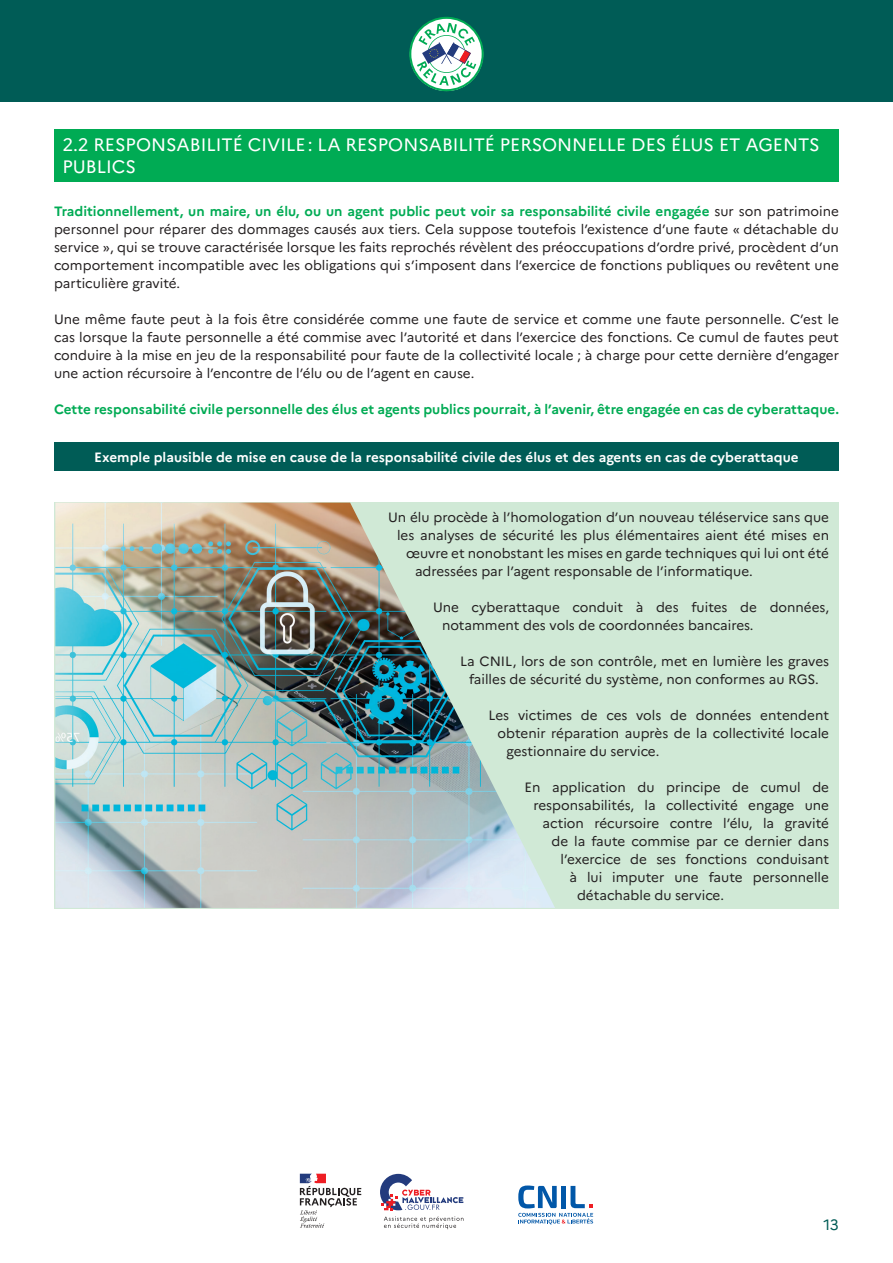
<style>
.page{position:relative;width:893px;height:1263px;background:#fff}
.page>*{position:absolute;margin:0;border:0;box-sizing:border-box;transform-origin:0 0}
.t1{font:18px/21.6px "Marianne";color:#fff}
.t2{font:15px "Marianne";color:#005c56}
.t3{font:13.5px/18px "Marianne";color:#231f20;text-align:justify}
.t4{font:700 13.5px "Marianne";color:#00ab54}
.t5{font:700 13.5px "Marianne";color:#fff}
.s1{font-weight:700;color:#00ab54}
</style>
<div class="page">
<div style="left:0;top:0;width:893px;height:102px;background:#005c56"></div>
<svg style="left:409px;top:17px;width:75px;height:74px"></svg>
<svg style="left:380px;top:1174px;width:83px;height:36px"></svg>
<svg style="left:384px;top:1216px;width:79px;height:13px"></svg>
<svg style="left:300px;top:1174px;width:61px;height:53px"></svg>
<svg style="left:518px;top:1185px;width:75px;height:39px"></svg>
<div style="left:54px;top:129px;width:785px;height:52px;background:#00ab54"></div>
<div style="left:54px;top:442px;width:785px;height:29px;background:#005c56"></div>
<div style="left:54px;top:503px;width:785px;height:406px;background:#d0e9d6"></div>
<img style="left:55px;top:503px;width:500px;height:405px">
<p class="t1" style="left:63px;top:134px;width:759px">2.2 RESPONSABILITÉ CIVILE: LA RESPONSABILITÉ PERSONNELLE DES ÉLUS ET AGENTS<br>PUBLICS</p>
<p class="t3" style="left:54px;top:202px;width:786px"><span class="s1">Traditionnellement, un maire, un élu, ou un agent public peut voir sa responsabilité civile engagée</span> sur son patrimoine personnel pour réparer des dommages causés aux tiers. Cela suppose toutefois l’existence d’une faute « détachable du service », qui se trouve caractérisée lorsque les faits reprochés révèlent des préoccupations d’ordre privé, procèdent d’un comportement incompatible avec les obligations qui s’imposent dans l’exercice de fonctions publiques ou revêtent une particulière gravité.</p>
<p class="t3" style="left:54px;top:310px;width:787px">Une même faute peut à la fois être considérée comme une faute de service et comme une faute personnelle. C’est le cas lorsque la faute personnelle a été commise avec l’autorité et dans l’exercice des fonctions. Ce cumul de fautes peut conduire à la mise en jeu de la responsabilité pour faute de la collectivité locale ; à charge pour cette dernière d’engager une action récursoire à l’encontre de l’élu ou de l’agent en cause.</p>
<p class="t4" style="left:54px;top:401px;width:786px">Cette responsabilité civile personnelle des élus et agents publics pourrait, à l’avenir, être engagée en cas de cyberattaque.</p>
<p class="t5" style="left:94px;top:449px;width:706px">Exemple plausible de mise en cause de la responsabilité civile des élus et des agents en cas de cyberattaque</p>
<p class="t3" style="left:388px;top:508px;width:443px">Un élu procède à l’homologation d’un nouveau téléservice sans que</p>
<p class="t3" style="left:397px;top:526px;width:434px">les analyses de sécurité les plus élémentaires aient été mises en</p>
<p class="t3" style="left:406px;top:544px;width:424px">œuvre et nonobstant les mises en garde techniques qui lui ont été</p>
<p class="t3" style="left:415px;top:562px;width:339px">adressées par l’agent responsable de l’informatique.</p>
<p class="t3" style="left:442px;top:598px;width:388px;text-indent:-9px">Une cyberattaque conduit à des fuites de données, notamment des vols de coordonnées bancaires.</p>
<p class="t3" style="left:460px;top:652px;width:371px;text-align:center">La CNIL, lors de son contrôle, met en lumière les graves failles de sécurité du système, non conformes au RGS.</p>
<p class="t3" style="left:489px;top:706px;width:342px">Les victimes de ces vols de données entendent</p>
<p class="t3" style="left:498px;top:724px;width:333px">obtenir réparation auprès de la collectivité locale</p>
<p class="t3" style="left:507px;top:742px;width:154px">gestionnaire du service.</p>
<p class="t3" style="left:525px;top:778px;width:306px">En application du principe de cumul de</p>
<p class="t3" style="left:534px;top:796px;width:297px">responsabilités, la collectivité engage une</p>
<p class="t3" style="left:543px;top:814px;width:288px">action récursoire contre l’élu, la gravité</p>
<p class="t3" style="left:552px;top:832px;width:279px">de la faute commise par ce dernier dans</p>
<p class="t3" style="left:561px;top:850px;width:270px">l’exercice de ses fonctions conduisant</p>
<p class="t3" style="left:570px;top:868px;width:261px">à lui imputer une faute personnelle</p>
<p class="t3" style="left:577px;top:886px;width:149px">détachable du service.</p>
<p class="t2" style="left:823px;top:1215px;width:17px">13</p>
</div>
